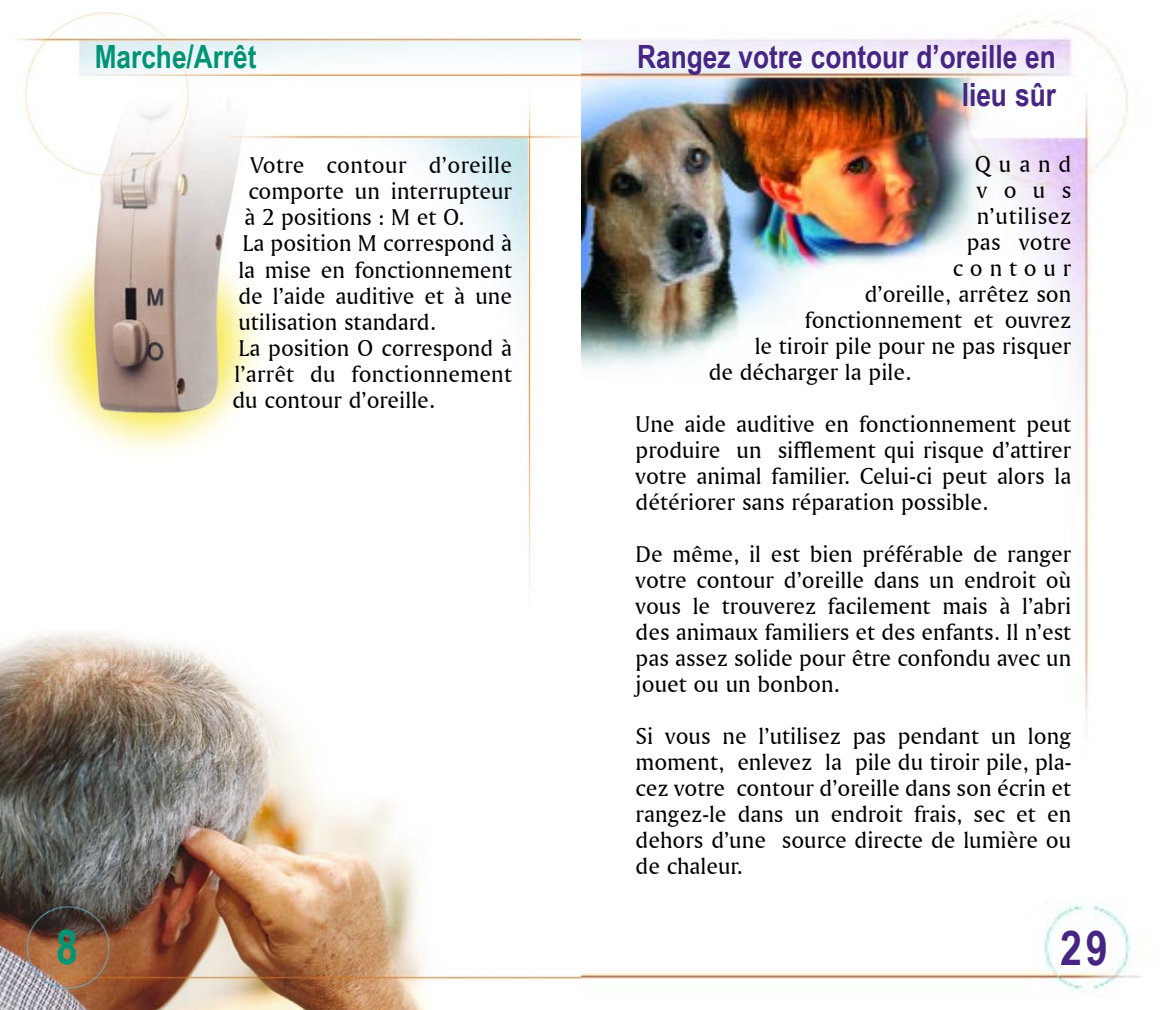
<style>
.page{position:relative;width:1163px;height:1010px;background:#fff}
.page>*{position:absolute;margin:0;border:0;box-sizing:border-box;transform-origin:0 0}
.t1{font:700 48px "Arial Narrow";color:#462682}
.t2{font:700 48px "Arial Narrow";color:#009475}
.t3{font:700 32px/38.4px "Arial Narrow";color:#462682;text-align:right}
.t4{font:700 32px "Arial Narrow";color:#009475}
.t5{font:24px/26px "Amerigo BT Roman A";color:#000;text-align:justify}
.t6{font:24px "Amerigo BT Roman A";letter-spacing:.03em;color:#000}
.t7{font:24px "Amerigo BT Roman A";letter-spacing:.285em;color:#000}
</style>
<div class="page">
<img style="left:0;top:12px;width:581px;height:997px">
<img style="left:581px;top:20px;width:561px;height:975px">
<h2 class="t4" style="left:95px;top:32px;width:163px">Marche/Arrêt</h2>
<h2 class="t3" style="left:637px;top:36px;width:420px">Rangez votre contour d’oreille en lieu sûr</h2>
<p class="t5" style="left:250px;top:152px;width:263px">Votre contour d’oreille</p>
<p class="t5" style="left:248px;top:178px;width:265px">comporte un interrupteur</p>
<p class="t5" style="left:244px;top:204px;width:221px">à 2 positions : M et O.</p>
<p class="t5" style="left:242px;top:230px;width:271px">La position M correspond à</p>
<p class="t5" style="left:238px;top:256px;width:275px">la mise en fonctionnement</p>
<p class="t5" style="left:238px;top:282px;width:275px">de l’aide auditive et à une</p>
<p class="t5" style="left:238px;top:308px;width:199px">utilisation standard.</p>
<p class="t5" style="left:238px;top:334px;width:275px">La position O correspond à</p>
<p class="t5" style="left:234px;top:360px;width:279px">l’arrêt du fonctionnement</p>
<p class="t5" style="left:232px;top:386px;width:204px">du contour d’oreille.</p>
<p class="t5" style="left:974px;top:150px;width:98px">Quand</p>
<p class="t5" style="left:976px;top:176px;width:96px">vous</p>
<p class="t6" style="left:976px;top:201px;width:96px">n’utilisez</p>
<p class="t5" style="left:966px;top:228px;width:106px">pas votre</p>
<p class="t7" style="left:952px;top:253px;width:120px">contour</p>
<p class="t5" style="left:864px;top:280px;width:208px">d’oreille, arrêtez son</p>
<p class="t5" style="left:804px;top:306px;width:268px">fonctionnement et ouvrez</p>
<p class="t5" style="left:754px;top:332px;width:318px">le tiroir pile pour ne pas risquer</p>
<p class="t5" style="left:708px;top:358px;width:204px">de décharger la pile.</p>
<p class="t5" style="left:635px;top:410px;width:437px">Une aide auditive en fonctionnement peut produire un sifflement qui risque d’attirer votre animal familier. Celui-ci peut alors la détériorer sans réparation possible.</p>
<p class="t5" style="left:635px;top:540px;width:437px">De même, il est bien préférable de ranger votre contour d’oreille dans un endroit où vous le trouverez facilement mais à l’abri des animaux familiers et des enfants. Il n’est pas assez solide pour être confondu avec un jouet ou un bonbon.</p>
<p class="t5" style="left:635px;top:722px;width:437px">Si vous ne l’utilisez pas pendant un long moment, enlevez la pile du tiroir pile, pla&shy;cez votre contour d’oreille dans son écrin et rangez-le dans un endroit frais, sec et en dehors d’une source directe de lumière ou de chaleur.</p>
<h1 class="t2" style="left:56px;top:910px;width:23px">8</h1>
<h1 class="t1" style="left:1060px;top:911px;width:49px">29</h1>
</div>
